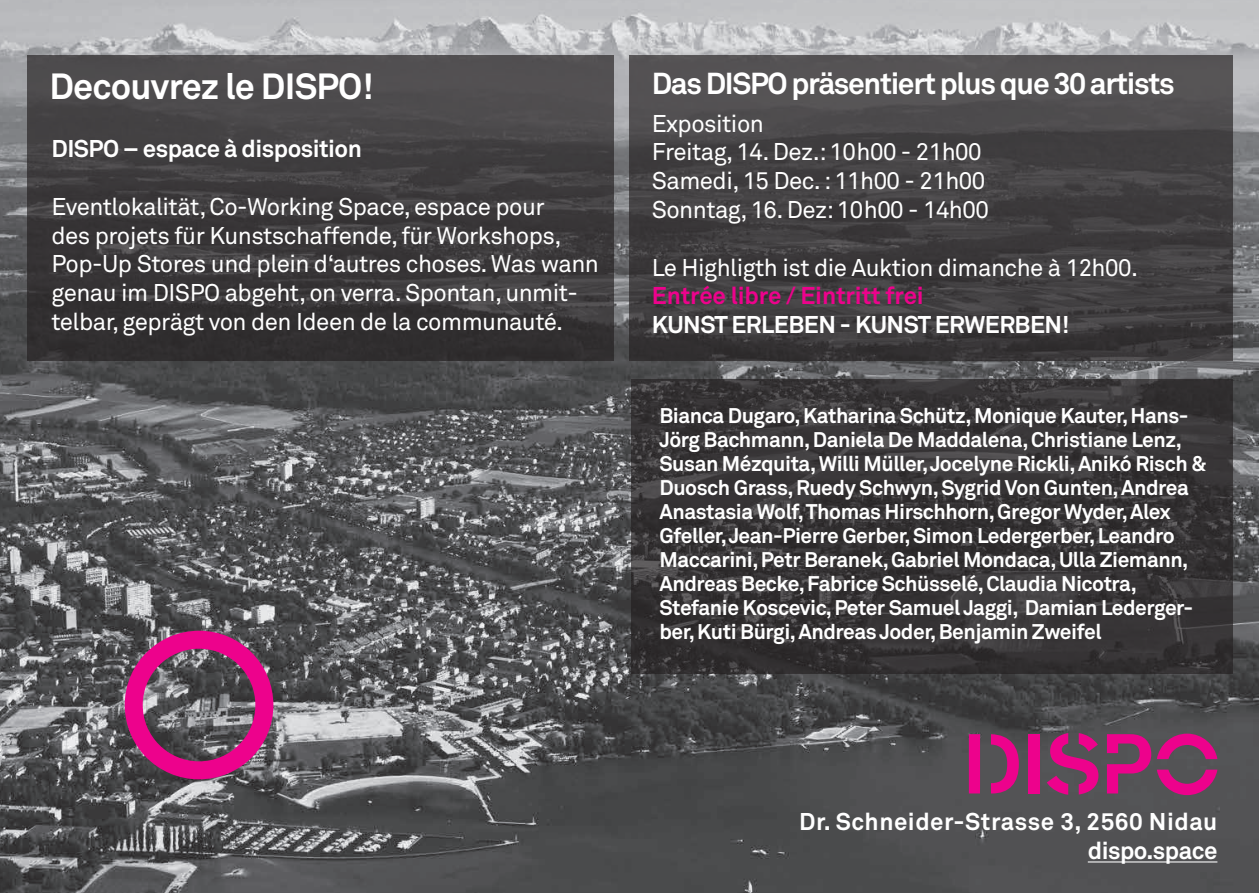
<style>
.page{position:relative;width:1259px;height:893px;background:#fff}
.page>*{position:absolute;margin:0;border:0;box-sizing:border-box;transform-origin:0 0}
.t1{font:700 36px "Akkurat";letter-spacing:-.02em;color:#fff}
.t2{font:700 30px "Akkurat";letter-spacing:-.045em;color:#fff}
.t3{font:24px/28.8px "Akkurat";letter-spacing:-.02em;color:#fff}
.t4{font:700 24px "Akkurat";letter-spacing:-.02em;color:#fff}
.t5{font:700 24px/28.8px "Akkurat";letter-spacing:.02em;color:#fff;text-align:right}
.t6{font:700 24px "Akkurat";letter-spacing:-.005em;color:#ed028c}
.t7{font:700 21px/24px "Akkurat";letter-spacing:-.02em;color:#fff}
</style>
<div class="page">
<img style="left:0;top:0;width:1259px;height:893px">
<svg style="left:27px;top:55px;width:586px;height:305px;background:#3f3d3f"></svg>
<svg style="left:629px;top:55px;width:604px;height:305px;background:#444244"></svg>
<div style="left:125px;top:631px;width:148px;height:148px;border:18px solid #ed028c;border-radius:50%"></div>
<div style="left:1029px;top:734px;width:11px;height:59px;background:#ed028c"></div>
<svg style="left:1107px;top:734px;width:110px;height:61px;background:#93316c"></svg>
<svg style="left:969px;top:734px;width:11px;height:59px"></svg>
<svg style="left:991px;top:734px;width:28px;height:59px;background:#a02970"></svg>
<svg style="left:1046px;top:733px;width:52px;height:62px;background:#972e6d"></svg>
<hr style="left:1087px;top:861px;width:130px;height:1px;background:#fff">
<svg style="left:631px;top:379px;width:602px;height:295px;background:#373536"></svg>
<h1 class="t1" style="left:49px;top:63px;width:326px">Decouvrez le DISPO!</h1>
<p class="t4" style="left:51px;top:134px;width:312px">DISPO – espace à disposition</p>
<p class="t3" style="left:51px;top:192px;width:549px">Eventlokalität, Co-Working Space, espace pour<br>des projets für Kunstschaffende, für Workshops, Pop-Up Stores und plein d‘autres choses. Was wann genau im DISPO abgeht, on verra. Spontan, unmit&shy;telbar, geprägt von den Ideen de la communauté.</p>
<h2 class="t2" style="left:652px;top:64px;width:524px">Das DISPO präsentiert plus que 30 artists</h2>
<p class="t3" style="left:652px;top:108px;width:339px">Exposition<br>Freitag, 14. Dez.: 10h00 - 21h00<br>Samedi, 15 Dec. : 11h00 - 21h00<br>Sonntag, 16. Dez: 10h00 - 14h00</p>
<p class="t3" style="left:652px;top:252px;width:488px">Le Highligth ist die Auktion dimanche à 12h00.</p>
<p class="t6" style="left:652px;top:281px;width:273px">Entrée libre / Eintritt frei</p>
<p class="t4" style="left:652px;top:310px;width:419px">KUNST ERLEBEN - KUNST ERWERBEN!</p>
<p class="t7" style="left:659px;top:404px;width:549px">Bianca Dugaro, Katharina Schütz, Monique Kauter, Hans-Jörg Bachmann, Daniela De Maddalena, Christiane Lenz, Susan Mézquita, Willi Müller, Jocelyne Rickli, Anikó Risch &amp; Duosch Grass, Ruedy Schwyn, Sygrid Von Gunten, Andrea Anastasia Wolf, Thomas Hirschhorn, Gregor Wyder, Alex Gfeller, Jean-Pierre Gerber, Simon Ledergerber, Leandro Maccarini, Petr Beranek, Gabriel Mondaca, Ulla Ziemann, Andreas Becke, Fabrice Schüsselé, Claudia Nicotra, Stefanie Koscevic, Peter Samuel Jaggi, Damian Lederger&shy;ber, Kuti Bürgi, Andreas Joder, Benjamin Zweifel</p>
<p class="t5" style="left:799px;top:807px;width:420px">Dr. Schneider-Strasse 3, 2560 Nidau dispo.space</p>
</div>
